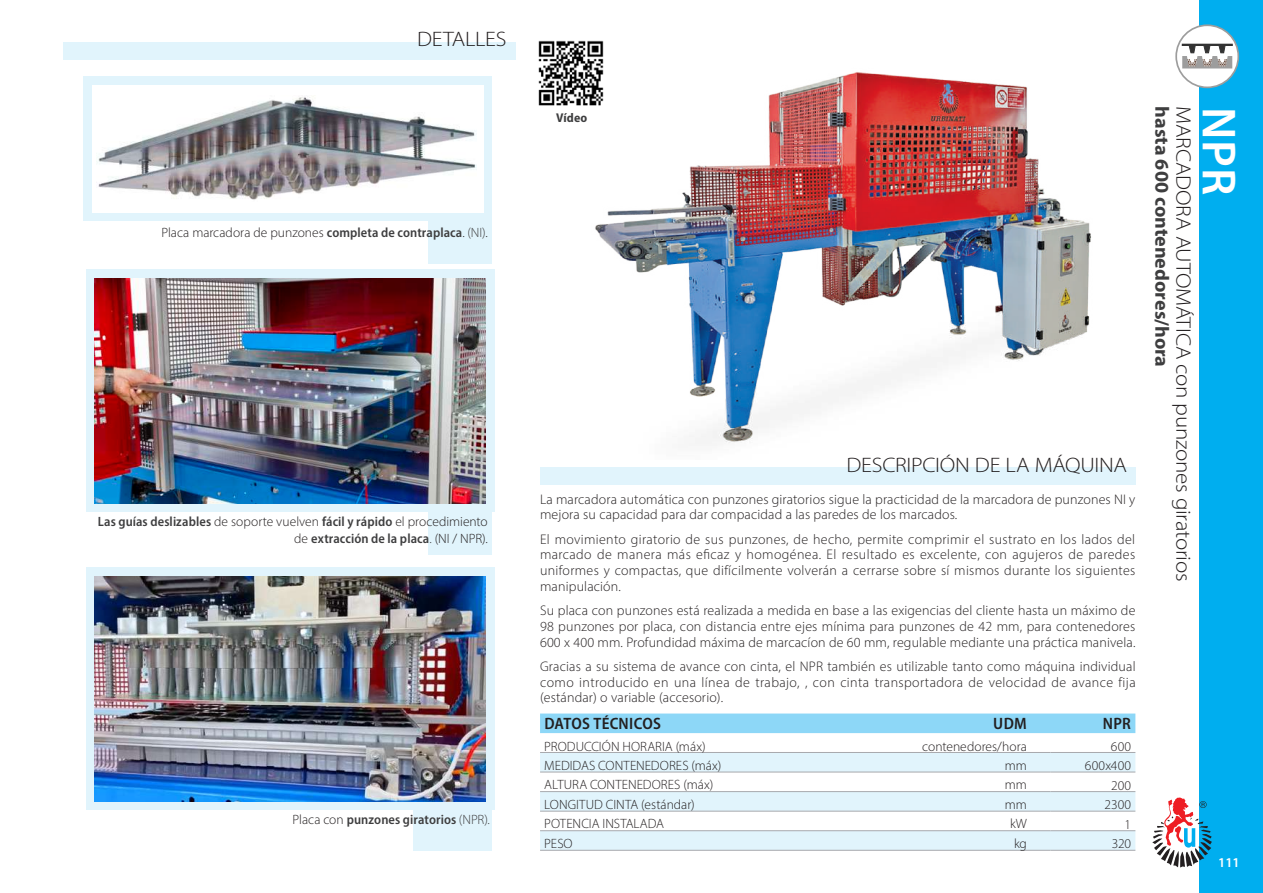
<style>
.page{position:relative;width:1263px;height:893px;background:#fff}
.page>*{position:absolute;margin:0;border:0;box-sizing:border-box;transform-origin:0 0}
.t1{font:600 48px "Myriad Pro";color:#fff}
.t2{font:300 21px "Myriad Pro";letter-spacing:-.01em;color:#231f20;scale:1.1 1}
.t3{font:700 semi-condensed 19.5px "Myriad Pro";color:#3e3e3f;scale:1.1 1}
.t4{font:600 semi-condensed 16.5px "Myriad Pro";letter-spacing:.01em;color:#231f20}
.t5{font:300 13.95px/15.8px "Myriad Pro";letter-spacing:.01em;color:#231f20;text-align:justify}
.t6{font:300 13.5px/19.5px "Myriad Pro";color:#231f20;text-align:right}
.t7{font:600 semi-condensed 13.5px/16.5px "Myriad Pro";letter-spacing:.005em;color:#3e3e3f;text-align:right}
.t8{font:600 13.5px "Myriad Pro";color:#fff}
.t9{font:700 semi-condensed 12.75px "Myriad Pro";letter-spacing:.015em;color:#3e3e3f}
.s1{font-weight:600;font-stretch:semi-condensed;color:#3e3e3f}
.s2{color:#3e3e3f}
.s3{font-weight:300;font-stretch:normal;color:#231f20}
.s4{font-weight:300;font-stretch:normal}
</style>
<div class="page">
<div style="left:1199px;top:0;width:64px;height:893px;background:#00aeef"></div>
<svg style="left:1152px;top:797px;width:60px;height:70px"></svg>
<div style="left:63px;top:43px;width:452px;height:17px;background:#e1f4fc"></div>
<div style="left:86px;top:270px;width:408px;height:242px;background:#e1f4fc"></div>
<div style="left:428px;top:221px;width:64px;height:43px;background:#e1f4fc"></div>
<div style="left:84px;top:77px;width:408px;height:144px;background:#e1f4fc"></div>
<img style="left:94px;top:278px;width:392px;height:225px">
<div style="left:428px;top:512px;width:64px;height:42px;background:#e1f4fc"></div>
<div style="left:92px;top:85px;width:391px;height:128px;background:#fff"></div>
<img style="left:98px;top:97px;width:379px;height:103px">
<img style="left:538px;top:40px;width:66px;height:66px">
<div style="left:1176px;top:25px;width:62px;height:62px;background:#fff;border-radius:50%"></div>
<div style="left:1175px;top:24px;width:64px;height:64px;border:2px solid #9d9d9d;border-radius:50%"></div>
<div style="left:1182px;top:44px;width:50px;height:2px;border:1px solid #333"></div>
<svg style="left:1182px;top:45px;width:51px;height:23px"></svg>
<img style="left:562px;top:56px;width:529px;height:388px">
<div style="left:86px;top:568px;width:408px;height:242px;background:#e1f4fc"></div>
<img style="left:94px;top:576px;width:392px;height:225px">
<div style="left:540px;top:713px;width:595px;height:20px;background:#8dd7f7"></div>
<svg style="left:540px;top:753px;width:595px;height:58px"></svg>
<svg style="left:540px;top:831px;width:595px;height:19px;background:#dff2fa"></svg>
<hr style="left:1050px;top:752px;width:85px;height:1px;background:#a8a9ad">
<hr style="left:1050px;top:772px;width:85px;height:1px;background:#a8a9ad">
<hr style="left:1050px;top:791px;width:85px;height:1px;background:#a8a9ad">
<hr style="left:1050px;top:811px;width:85px;height:1px;background:#a8a9ad">
<hr style="left:1050px;top:830px;width:85px;height:1px;background:#a8a9ad">
<hr style="left:1050px;top:850px;width:85px;height:1px;background:#a8a9ad">
<hr style="left:540px;top:752px;width:510px;height:1px;background:#a8a9ad">
<hr style="left:540px;top:772px;width:510px;height:1px;background:#a8a9ad">
<hr style="left:540px;top:791px;width:510px;height:1px;background:#a8a9ad">
<hr style="left:540px;top:811px;width:510px;height:1px;background:#a8a9ad">
<hr style="left:540px;top:830px;width:510px;height:1px;background:#a8a9ad">
<hr style="left:540px;top:850px;width:510px;height:1px;background:#a8a9ad">
<div style="left:414px;top:808px;width:78px;height:42px;background:#e1f4fc"></div>
<div style="left:540px;top:467px;width:595px;height:18px;background:#e1f4fc"></div>
<h2 class="t2" style="left:417px;top:27px;width:83px">DETALLES</h2>
<p class="t6" style="left:161px;top:223px;width:328px">Placa marcadora de punzones <span class="s1">completa de contraplaca</span>. <span class="s2">(NI)</span>.</p>
<p class="t7" style="left:98px;top:513px;width:391px">Las guías deslizables <span class="s3">de soporte vuelven</span> fácil y rápido <span class="s3">el procedimiento de</span> extracción de la placa<span class="s4">.</span> <span class="s3">(NI / NPR).</span></p>
<p class="t7" style="left:293px;top:811px;width:199px"><span class="s3">Placa con</span> punzones giratorios <span class="s4">(NPR).</span></p>
<p class="t9" style="left:556px;top:110px;width:33px">Vídeo</p>
<h2 class="t2" style="left:846px;top:452px;width:256px">DESCRIPCIÓN DE LA MÁQUINA</h2>
<p class="t5" style="left:540px;top:491px;width:597px">La marcadora automática con punzones giratorios sigue la practicidad de la marcadora de punzones NI y mejora su capacidad para dar compacidad a las paredes de los marcados.</p>
<p class="t5" style="left:540px;top:531px;width:597px">El movimiento giratorio de sus punzones, de hecho, permite comprimir el sustrato en los lados del marcado de manera más eficaz y homogénea. El resultado es excelente, con agujeros de paredes uniformes y compactas, que difícilmente volverán a cerrarse sobre sí mismos durante los siguientes manipulación.</p>
<p class="t5" style="left:540px;top:602px;width:597px">Su placa con punzones está realizada a medida en base a las exigencias del cliente hasta un máximo de 98 punzones por placa, con distancia entre ejes mínima para punzones de 42 mm, para contenedores 600 x 400 mm. Profundidad máxima de marcacíon de 60 mm, regulable mediante una práctica manivela.</p>
<p class="t5" style="left:540px;top:658px;width:597px">Gracias a su sistema de avance con cinta, el NPR también es utilizable tanto como máquina individual como introducido en una línea de trabajo, , con cinta transportadora de velocidad de avance fija (estándar) o variable (accesorio).</p>
<p class="t4" style="left:544px;top:713px;width:118px">DATOS TÉCNICOS</p>
<p class="t4" style="left:993px;top:713px;width:35px">UDM</p>
<p class="t6" style="left:544px;top:736px;width:163px">PRODUCCIÓN HORARIA (máx)</p>
<p class="t6" style="left:922px;top:736px;width:106px">contenedores/hora</p>
<p class="t6" style="left:544px;top:756px;width:179px">MEDIDAS CONTENEDORES (máx)</p>
<p class="t6" style="left:1005px;top:756px;width:24px">mm</p>
<p class="t6" style="left:544px;top:775px;width:171px">ALTURA CONTENEDORES (máx)</p>
<p class="t6" style="left:1005px;top:775px;width:24px">mm</p>
<p class="t6" style="left:544px;top:794px;width:152px">LONGITUD CINTA (estándar)</p>
<p class="t6" style="left:1005px;top:794px;width:24px">mm</p>
<p class="t6" style="left:544px;top:814px;width:121px">POTENCIA INSTALADA</p>
<p class="t6" style="left:1010px;top:814px;width:18px">kW</p>
<p class="t6" style="left:544px;top:833px;width:30px">PESO</p>
<p class="t6" style="left:1014px;top:833px;width:14px">kg</p>
<p class="t4" style="left:1103px;top:713px;width:30px">NPR</p>
<p class="t6" style="left:1085px;top:736px;width:48px">600<br>600x400<br>200<br>2300<br>1<br>320</p>
<h3 class="t3" style="left:1174px;top:106px;width:239px;rotate:90deg">hasta 600 contenedores/hora</h3>
<h2 class="t2" style="left:1196px;top:106px;width:433px;rotate:90deg">MARCADORA AUTOMÁTICA con punzones giratorios</h2>
<h1 class="t1" style="left:1249px;top:107px;width:90px;rotate:90deg">NPR</h1>
<p class="t8" style="left:1218px;top:854px;width:23px">111</p>
</div>
